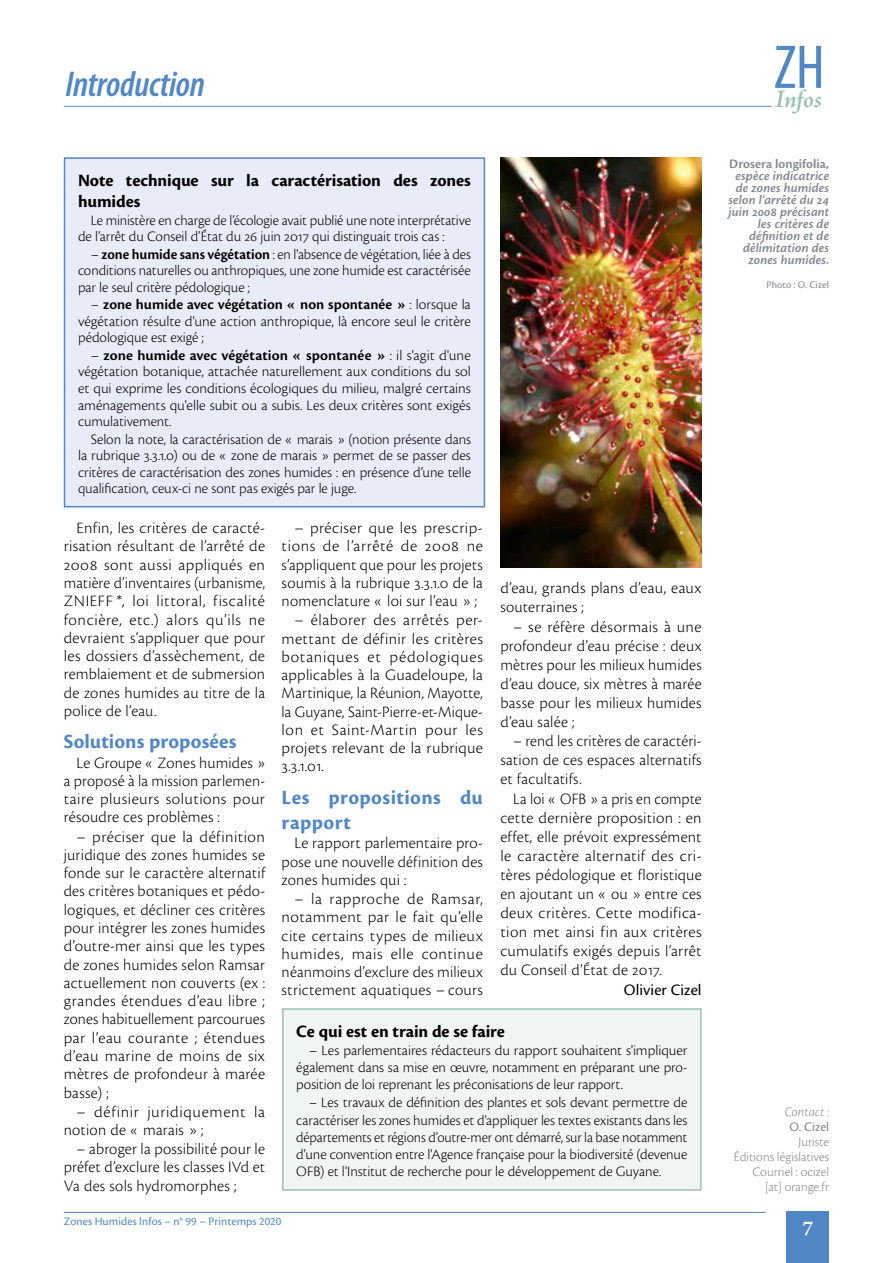
<style>
.page{position:relative;width:893px;height:1263px;background:#fff}
.page>*{position:absolute;margin:0;border:0;box-sizing:border-box;transform-origin:0 0}
.t1{font:condensed 62.4px "Myriad Pro";color:#5287c6}
.t2{font:italic 600 condensed 36px "Myriad Pro";letter-spacing:-.01em;color:#5287c6}
.t3{font:italic 600 25.5px "Adobe Jenson Pro";letter-spacing:-.01em;color:#9bc0b1}
.t4{font:700 21px/25.3px "Cronos Pro";letter-spacing:.015em;color:#5287c6}
.t5{font:700 21px "Adobe Jenson Pro";color:#fff}
.t6{font:700 18px/21.6px "Cronos Pro";letter-spacing:-.005em;color:#000}
.t7{font:300 16.5px/18.3px "Cronos Pro";letter-spacing:.015em;color:#000;text-align:justify}
.t8{font:300 16.5px/18.3px "Cronos Pro";letter-spacing:.035em;color:#000}
.t9{font:16.5px "Cronos Pro";letter-spacing:.005em;color:#000}
.t10{font:300 15px/16.5px "Cronos Pro";letter-spacing:-.005em;color:#000;text-align:justify}
.t11{font:italic 600 13.5px/12px "Cronos Pro";letter-spacing:.01em;color:#838891;text-align:right}
.t12{font:300 13.5px/15px "Cronos Pro";color:#838891;text-align:right}
.t13{font:italic 300 13.5px "Cronos Pro";letter-spacing:.005em;color:#838891}
.t14{font:13.5px "Cronos Pro";letter-spacing:.005em;color:#838891}
.t15{font:12px "Cronos Pro";letter-spacing:.005em;color:#5287c6}
.t16{font:10.5px "Cronos Pro";letter-spacing:.01em;color:#838891}
.s1{font-weight:600}
.s2{font-style:normal}
</style>
<div class="page">
<div style="left:787px;top:1212px;width:42px;height:51px;background:#5287c6"></div>
<hr style="left:64px;top:106px;width:707px;height:1px;background:#5287c6">
<hr style="left:64px;top:1212px;width:701px;height:1px;background:#5287c6">
<div style="left:65px;top:158px;width:419px;height:349px;background:#e8ecf8"></div>
<div style="left:64px;top:157px;width:421px;height:350px;border:2px solid #5287c6"></div>
<div style="left:283px;top:1009px;width:418px;height:181px;background:#f0f5f3"></div>
<div style="left:282px;top:1008px;width:420px;height:183px;border:2px solid #9bc0b1"></div>
<img style="left:500px;top:157px;width:202px;height:410px">
<h2 class="t2" style="left:66px;top:65px;width:141px">Introduction</h2>
<p class="t6" style="left:78px;top:170px;width:394px">Note technique sur la caractérisation des zones humides</p>
<p class="t10" style="left:78px;top:212px;width:394px;text-indent:13px">Le ministère en charge de l’écologie avait publié une note interprétative de l’arrêt du Conseil d’État du 26 juin 2017 qui distinguait trois cas :</p>
<p class="t10" style="left:78px;top:246px;width:394px;text-indent:13px">– <span class="s1">zone humide sans végétation</span> : en l'absence de végétation, liée à des conditions naturelles ou anthropiques, une zone humide est caractérisée par le seul critère pédologique ;</p>
<p class="t10" style="left:78px;top:296px;width:394px;text-indent:13px">– <span class="s1">zone humide avec végétation « non spontanée »</span> : lorsque la végétation résulte d'une action anthropique, là encore seul le critère pédologique est exigé ;</p>
<p class="t10" style="left:78px;top:347px;width:394px;text-indent:13px">– <span class="s1">zone humide avec végétation « spontanée »</span> : il s'agit d'une végétation botanique, attachée naturellement aux conditions du sol et qui exprime les conditions écologiques du milieu, malgré certains aménagements qu'elle subit ou a subis. Les deux critères sont exigés cumulativement.</p>
<p class="t10" style="left:78px;top:430px;width:394px;text-indent:13px">Selon la note, la caractérisation de « marais » (notion présente dans la rubrique 3.3.1.0) ou de « zone de marais » permet de se passer des critères de caractérisation des zones humides : en présence d’une telle qualification, ceux-ci ne sont pas exigés par le juge.</p>
<p class="t7" style="left:64px;top:519px;width:203px;text-indent:13px">Enfin, les critères de caracté&shy;risation résultant de l’arrêté de 2008 sont aussi appliqués en matière d’inventaires (urbanisme, ZNIEFF *, loi littoral, fiscalité foncière, etc.) alors qu’ils ne devraient s’appliquer que pour les dossiers d’assèchement, de remblaiement et de submersion de zones humides au titre de la police de l’eau.</p>
<p class="t4" style="left:64px;top:730px;width:174px">Solutions proposées</p>
<p class="t7" style="left:64px;top:753px;width:203px;text-indent:13px">Le Groupe « Zones humides » a proposé à la mission parlemen&shy;taire plusieurs solutions pour résoudre ces problèmes :</p>
<p class="t7" style="left:64px;top:827px;width:203px;text-indent:13px">– préciser que la définition juridique des zones humides se fonde sur le caractère alternatif des critères botaniques et pédo&shy;logiques, et décliner ces critères pour intégrer les zones humides d’outre-mer ainsi que les types de zones humides selon Ramsar actuellement non couverts (ex : grandes étendues d’eau libre ; zones habituellement parcourues par l’eau courante ; étendues d’eau marine de moins de six mètres de profondeur à marée basse) ;</p>
<p class="t8" style="left:64px;top:1102px;width:203px;text-indent:13px">– définir juridiquement la notion de « marais » ;</p>
<p class="t7" style="left:64px;top:1140px;width:203px;text-indent:13px">– abroger la possibilité pour le préfet d’exclure les classes IVd et Va des sols hydromorphes ;</p>
<p class="t7" style="left:282px;top:519px;width:203px;text-indent:13px">– préciser que les prescrip&shy;tions de l’arrêté de 2008 ne s’appliquent que pour les projets soumis à la rubrique 3.3.1.0 de la nomenclature « loi sur l’eau » ;</p>
<p class="t7" style="left:282px;top:611px;width:203px;text-indent:13px">– élaborer des arrêtés per&shy;mettant de définir les critères botaniques et pédologiques applicables à la Guadeloupe, la Martinique, la Réunion, Mayotte, la Guyane, Saint-Pierre-et-Mique&shy;lon et Saint-Martin pour les projets relevant de la rubrique 3.3.1.01.</p>
<p class="t4" style="left:282px;top:785px;width:203px">Les propositions du rapport</p>
<p class="t7" style="left:282px;top:834px;width:203px;text-indent:13px">Le rapport parlementaire pro&shy;pose une nouvelle définition des zones humides qui :</p>
<p class="t7" style="left:282px;top:890px;width:203px;text-indent:13px">– la rapproche de Ramsar, notamment par le fait qu’elle cite certains types de milieux humides, mais elle continue néanmoins d’exclure des milieux strictement aquatiques – cours</p>
<p class="t7" style="left:500px;top:578px;width:203px;line-height:19px">d’eau, grands plans d’eau, eaux souterraines ;</p>
<p class="t7" style="left:500px;top:617px;width:203px;line-height:19px;text-indent:13px">– se réfère désormais à une profondeur d’eau précise : deux mètres pour les milieux humides d’eau douce, six mètres à marée basse pour les milieux humides d’eau salée ;</p>
<p class="t7" style="left:500px;top:732px;width:203px;line-height:19px;text-indent:13px">– rend les critères de caractéri&shy;sation de ces espaces alternatifs et facultatifs.</p>
<p class="t7" style="left:500px;top:789px;width:203px;line-height:19px;text-indent:13px">La loi « OFB » a pris en compte cette dernière proposition : en effet, elle prévoit expressément le caractère alternatif des cri&shy;tères pédologique et floristique en ajoutant un « ou » entre ces deux critères. Cette modifica&shy;tion met ainsi fin aux critères cumulatifs exigés depuis l’arrêt du Conseil d’État de 2017.</p>
<p class="t9" style="left:624px;top:980px;width:79px">Olivier Cizel</p>
<p class="t6" style="left:296px;top:1020px;width:210px">Ce qui est en train de se faire</p>
<p class="t10" style="left:296px;top:1041px;width:393px;line-height:17.2px;text-indent:13px">– Les parlementaires rédacteurs du rapport souhaitent s'impliquer également dans sa mise en œuvre, notamment en préparant une pro&shy;position de loi reprenant les préconisations de leur rapport.</p>
<p class="t10" style="left:296px;top:1094px;width:393px;line-height:17.2px;text-indent:13px">– Les travaux de définition des plantes et sols devant permettre de caractériser les zones humides et d'appliquer les textes existants dans les départements et régions d’outre-mer ont démarré, sur la base notamment d'une convention entre l'Agence française pour la biodiversité (devenue OFB) et l'Institut de recherche pour le développement de Guyane.</p>
<p class="t15" style="left:64px;top:1214px;width:219px">Zones Humides Infos – n° 99 – Printemps 2020</p>
<h1 class="t1" style="left:774px;top:30px;width:52px">ZH</h1>
<h3 class="t3" style="left:775px;top:84px;width:48px">Infos</h3>
<p class="t11" style="left:728px;top:158px;width:102px"><span class="s2">Drosera longifolia</span>, espèce indicatrice de zones humides selon l'arrêté du 24 juin 2008 précisant les critères de définition et de délimitation des zones humides.</p>
<p class="t16" style="left:766px;top:279px;width:64px">Photo : O. Cizel</p>
<p class="t13" style="left:785px;top:1104px;width:46px">Contact :</p>
<p class="t14" style="left:789px;top:1119px;width:41px">O. Cizel</p>
<p class="t12" style="left:734px;top:1134px;width:97px">Juriste<br>Éditions législatives<br>Courriel : ocizel [at] orange.fr</p>
<p class="t5" style="left:802px;top:1216px;width:13px">7</p>
</div>
